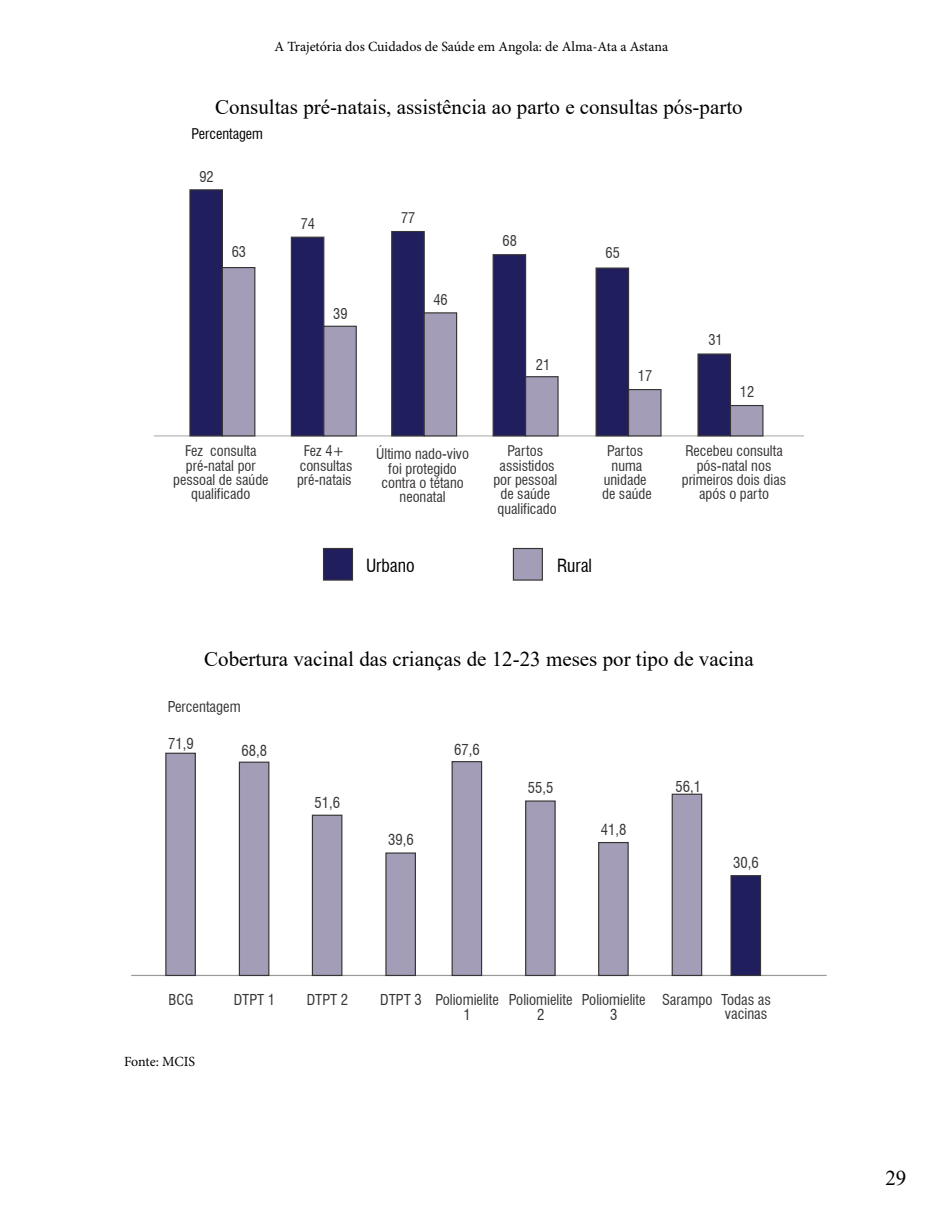
<style>
.page{position:relative;width:943px;height:1216px;background:#fff}
.page>*{position:absolute;margin:0;border:0;box-sizing:border-box;transform-origin:0 0}
.t1{font:21px "Times New Roman";color:#000}
.t2{font:condensed 17.85px "Swiss 721 BT";color:#000}
.t3{font:condensed 14.7px/14.7px "Swiss 721 BT";color:#373435}
.t4{font:condensed 14.35px/14.3px "Swiss 721 BT";color:#373435;text-align:center}
.t5{font:condensed 14.35px "Swiss 721 BT";color:#000}
.t6{font:14px "Minion Pro";color:#000}
</style>
<div class="page">
<hr style="left:154px;top:435px;width:650px;height:1px;background:#b3b3b3">
<svg style="left:189px;top:189px;width:338px;height:248px"></svg>
<svg style="left:221px;top:266px;width:543px;height:171px"></svg>
<div style="left:323px;top:548px;width:29px;height:32px;background:#211e5e"></div>
<div style="left:323px;top:548px;width:30px;height:32px;border:1px solid #373435"></div>
<div style="left:513px;top:548px;width:29px;height:32px;background:#a39db8"></div>
<div style="left:513px;top:548px;width:30px;height:32px;border:1px solid #373435"></div>
<hr style="left:131px;top:974px;width:695px;height:2px;background:#999">
<svg style="left:165px;top:752px;width:537px;height:224px"></svg>
<div style="left:731px;top:875px;width:29px;height:100px;background:#211e5e"></div>
<div style="left:730px;top:875px;width:31px;height:101px;border:1px solid #373435"></div>
<p class="t6" style="left:274px;top:37px;width:395px">A Trajetória dos Cuidados de Saúde em Angola: de Alma-Ata a Astana</p>
<h1 class="t1" style="left:215px;top:92px;width:529px">Consultas pré-natais, assistência ao parto e consultas pós-parto</h1>
<p class="t5" style="left:192px;top:126px;width:73px">Percentagem</p>
<p class="t4" style="left:199px;top:170px;width:16px">92</p>
<p class="t4" style="left:232px;top:245px;width:16px">63</p>
<p class="t4" style="left:173px;top:444px;width:97px">Fez consulta pré-natal por pessoal de saúde qualificado</p>
<p class="t4" style="left:301px;top:217px;width:16px">74</p>
<p class="t4" style="left:333px;top:306px;width:16px">39</p>
<p class="t4" style="left:401px;top:211px;width:16px">77</p>
<p class="t4" style="left:433px;top:293px;width:16px">46</p>
<p class="t4" style="left:502px;top:233px;width:16px">68</p>
<p class="t4" style="left:536px;top:357px;width:16px">21</p>
<p class="t4" style="left:605px;top:246px;width:16px">65</p>
<p class="t4" style="left:638px;top:369px;width:16px">17</p>
<p class="t4" style="left:297px;top:444px;width:57px">Fez 4+ consultas pré-natais</p>
<p class="t4" style="left:376px;top:447px;width:94px">Último nado-vivo foi protegido contra o tétano neonatal</p>
<p class="t4" style="left:493px;top:444px;width:65px">Partos assistidos por pessoal de saúde qualificado</p>
<p class="t4" style="left:602px;top:444px;width:51px">Partos numa unidade de saúde</p>
<p class="t2" style="left:366px;top:554px;width:50px">Urbano</p>
<p class="t2" style="left:557px;top:554px;width:36px">Rural</p>
<p class="t4" style="left:708px;top:332px;width:16px">31</p>
<p class="t4" style="left:739px;top:384px;width:16px">12</p>
<p class="t4" style="left:682px;top:444px;width:106px">Recebeu consulta pós-natal nos primeiros dois dias após o parto</p>
<h1 class="t1" style="left:204px;top:644px;width:551px">Cobertura vacinal das crianças de 12-23 meses por tipo de vacina</h1>
<p class="t3" style="left:168px;top:699px;width:74px">Percentagem</p>
<p class="t3" style="left:168px;top:736px;width:27px">71,9</p>
<p class="t3" style="left:242px;top:743px;width:27px">68,8</p>
<p class="t3" style="left:314px;top:795px;width:27px">51,6</p>
<p class="t3" style="left:388px;top:832px;width:27px">39,6</p>
<p class="t3" style="left:454px;top:742px;width:27px">67,6</p>
<p class="t3" style="left:528px;top:780px;width:27px">55,5</p>
<p class="t3" style="left:601px;top:822px;width:27px">41,8</p>
<p class="t3" style="left:675px;top:779px;width:27px">56,1</p>
<p class="t3" style="left:733px;top:854px;width:27px">30,6</p>
<p class="t3" style="left:168px;top:992px;width:26px">BCG</p>
<p class="t3" style="left:234px;top:992px;width:43px">DTPT 1</p>
<p class="t3" style="left:307px;top:992px;width:43px">DTPT 2</p>
<p class="t3" style="left:380px;top:992px;width:43px">DTPT 3</p>
<p class="t6" style="left:124px;top:1051px;width:73px">Fonte: MCIS</p>
<p class="t3" style="left:435px;top:992px;width:65px;text-align:center">Poliomielite<br>1</p>
<p class="t3" style="left:509px;top:992px;width:65px;text-align:center">Poliomielite<br>2</p>
<p class="t3" style="left:610px;top:992px;width:104px;text-indent:-28px">Poliomielite Sarampo<br>3</p>
<p class="t3" style="left:721px;top:992px;width:51px">Todas as vacinas</p>
<h1 class="t1" style="left:885px;top:1163px;width:22px">29</h1>
</div>
